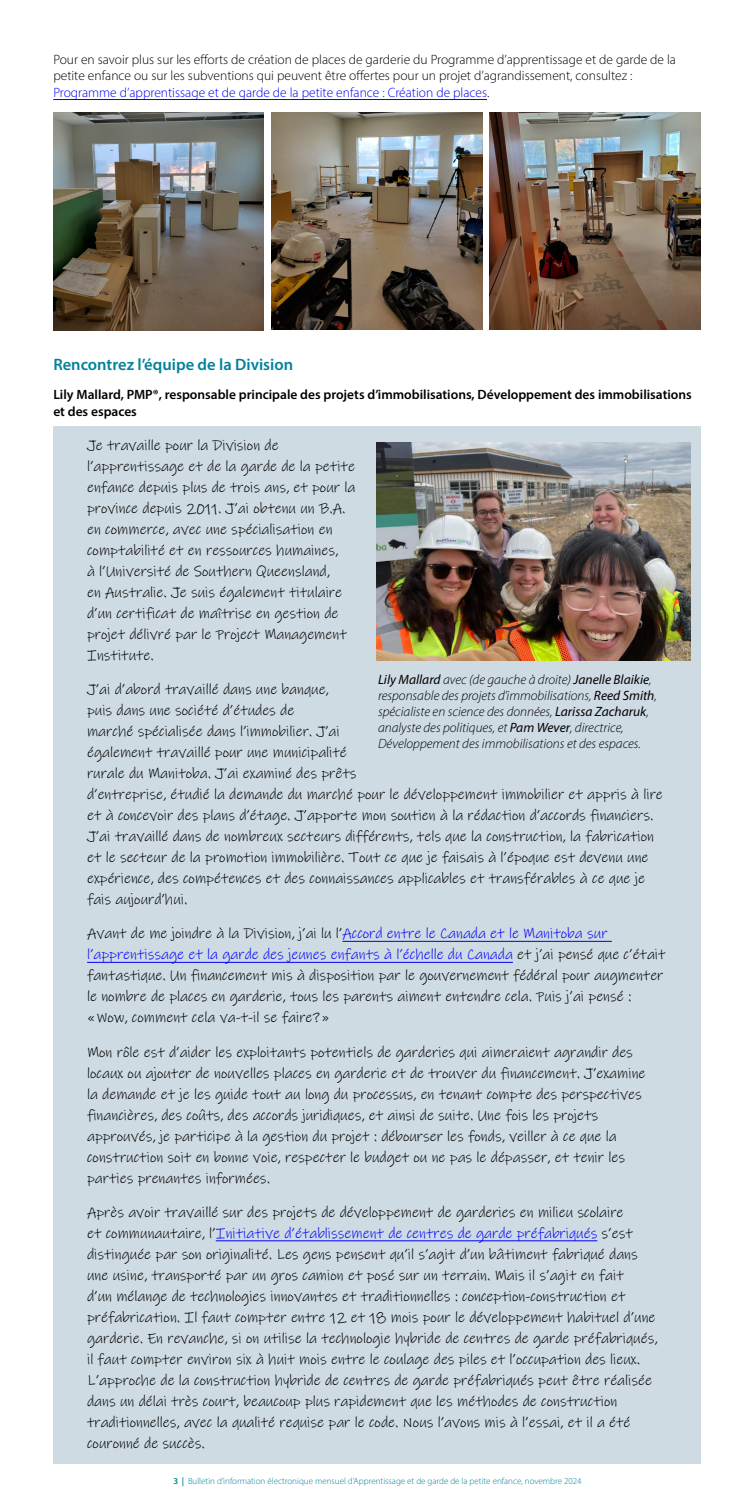
<style>
.page{position:relative;width:756px;height:1512px;background:#fff}
.page>*{position:absolute;margin:0;border:0;box-sizing:border-box;transform-origin:0 0}
.Sub_Head{font:600 16.5px "Myriad Pro";color:#00829a}
.Quote_copy{font:15px/21px "Ink Free";color:#000}
.Paragraph{font:300 13.5px/16.2px "Myriad Pro";color:#000}
.Paragraph-2{font:italic 300 13.5px/16.2px "Myriad Pro";color:#000}
.Paragraph-3{font:600 13.5px/16.2px "Myriad Pro";color:#000}
.t1{font:300 9px "Myriad Pro";color:#00829a}
.s1{color:#0000fa}
.s2{font-weight:400}
.s3{font-weight:600}
</style>
<div class="page">
<hr style="left:53px;top:99px;width:434px;height:1px;background:#0000fa">
<div style="left:53px;top:426px;width:648px;height:250px;background:#cedbe2"></div>
<div style="left:53px;top:671px;width:648px;height:250px;background:#cedbe2"></div>
<div style="left:53px;top:915px;width:648px;height:124px;background:#cedbe2"></div>
<hr style="left:342px;top:941px;width:270px;height:1px;background:#0000fa">
<hr style="left:87px;top:962px;width:426px;height:1px;background:#0000fa">
<div style="left:53px;top:1033px;width:648px;height:166px;background:#cedbe2"></div>
<div style="left:53px;top:1193px;width:648px;height:271px;background:#cedbe2"></div>
<hr style="left:216px;top:1240px;width:381px;height:1px;background:#0000fa">
<img style="left:53px;top:112px;width:211px;height:219px">
<img style="left:272px;top:112px;width:210px;height:218px">
<img style="left:490px;top:112px;width:210px;height:218px">
<img style="left:377px;top:442px;width:313px;height:219px">
<p class="Paragraph" style="left:53px;top:51px;width:624px">Pour en savoir plus sur les efforts de création de places de garderie du Programme d’apprentissage et de garde de la petite enfance ou sur les subventions qui peuvent être offertes pour un projet d’agrandissement, consultez :<br><span class="s1">Programme d’apprentissage et de garde de la petite enfance : Création de places</span>.</p>
<h3 class="Sub_Head" style="left:53px;top:354px;width:241px">Rencontrez l’équipe de la Division</h3>
<p class="Paragraph-3" style="left:53px;top:386px;width:640px">Lily Mallard, PMP®, responsable principale des projets d’immobilisations, Développement des immobilisations et des espaces</p>
<p class="Quote_copy" style="left:87px;top:435px;width:270px">Je travaille pour la Division de l’apprentissage et de la garde de la petite enfance depuis plus de trois ans, et pour la province depuis 2011. J’ai obtenu un B.A. en commerce, avec une spécialisation en comptabilité et en ressources humaines,<br>à l’Université de Southern Queensland,<br>en Australie. Je suis également titulaire d’un certificat de maîtrise en gestion de projet délivré par le Project Management Institute.</p>
<p class="Quote_copy" style="left:87px;top:679px;width:577px">J’ai d’abord travaillé dans une banque,<br>puis dans une société d’études de<br>marché spécialisée dans l’immobilier. J’ai<br>également travaillé pour une municipalité<br>rurale du Manitoba. J’ai examiné des prêts<br>d’entreprise, étudié la demande du marché pour le développement immobilier et appris à lire et à concevoir des plans d’étage. J’apporte mon soutien à la rédaction d’accords financiers.<br>J’ai travaillé dans de nombreux secteurs différents, tels que la construction, la fabrication et le secteur de la promotion immobilière. Tout ce que je faisais à l’époque est devenu une expérience, des compétences et des connaissances applicables et transférables à ce que je fais aujourd’hui.</p>
<p class="Quote_copy" style="left:87px;top:923px;width:580px">Avant de me joindre à la Division, j’ai lu l’<span class="s1">Accord entre le Canada et le Manitoba sur l’apprentissage et la garde des jeunes enfants à l’échelle du Canada</span> et j’ai pensé que c’était fantastique. Un financement mis à disposition par le gouvernement fédéral pour augmenter le nombre de places en garderie, tous les parents aiment entendre cela. Puis j’ai pensé : «Wow, comment cela va-t-il se faire?»</p>
<p class="Quote_copy" style="left:87px;top:1041px;width:560px">Mon rôle est d’aider les exploitants potentiels de garderies qui aimeraient agrandir des locaux ou ajouter de nouvelles places en garderie et de trouver du financement. J’examine la demande et je les guide tout au long du processus, en tenant compte des perspectives financières, des coûts, des accords juridiques, et ainsi de suite. Une fois les projets approuvés, je participe à la gestion du projet : débourser les fonds, veiller à ce que la construction soit en bonne voie, respecter le budget ou ne pas le dépasser, et tenir les parties prenantes informées.</p>
<p class="Quote_copy" style="left:87px;top:1202px;width:572px">Après avoir travaillé sur des projets de développement de garderies en milieu scolaire<br>et communautaire, l’<span class="s1">Initiative d’établissement de centres de garde préfabriqués</span> s’est distinguée par son originalité. Les gens pensent qu’il s’agit d’un bâtiment fabriqué dans une usine, transporté par un gros camion et posé sur un terrain. Mais il s’agit en fait<br>d’un mélange de technologies innovantes et traditionnelles : conception-construction et préfabrication. Il faut compter entre 12 et 18 mois pour le développement habituel d’une garderie. En revanche, si on utilise la technologie hybride de centres de garde préfabriqués, il faut compter environ six à huit mois entre le coulage des piles et l’occupation des lieux.<br>L’approche de la construction hybride de centres de garde préfabriqués peut être réalisée dans un délai très court, beaucoup plus rapidement que les méthodes de construction traditionnelles, avec la qualité requise par le code. Nous l’avons mis à l’essai, et il a été couronné de succès.</p>
<p class="Paragraph-2" style="left:378px;top:671px;width:280px"><span class="s2">Lily Mallard</span> avec (de gauche à droite) <span class="s2">Janelle Blaikie</span>, responsable des projets d’immobilisations, <span class="s2">Reed Smith</span>, spécialiste en science des données, <span class="s2">Larissa Zacharuk</span>, analyste des politiques, et <span class="s2">Pam Wever</span>, directrice, Développement des immobilisations et des espaces.</p>
<p class="t1" style="left:173px;top:1476px;width:410px"><span class="s3">3 |</span> Bulletin d’information électronique mensuel d’Apprentissage et de garde de la petite enfance, novembre 2024</p>
</div>
